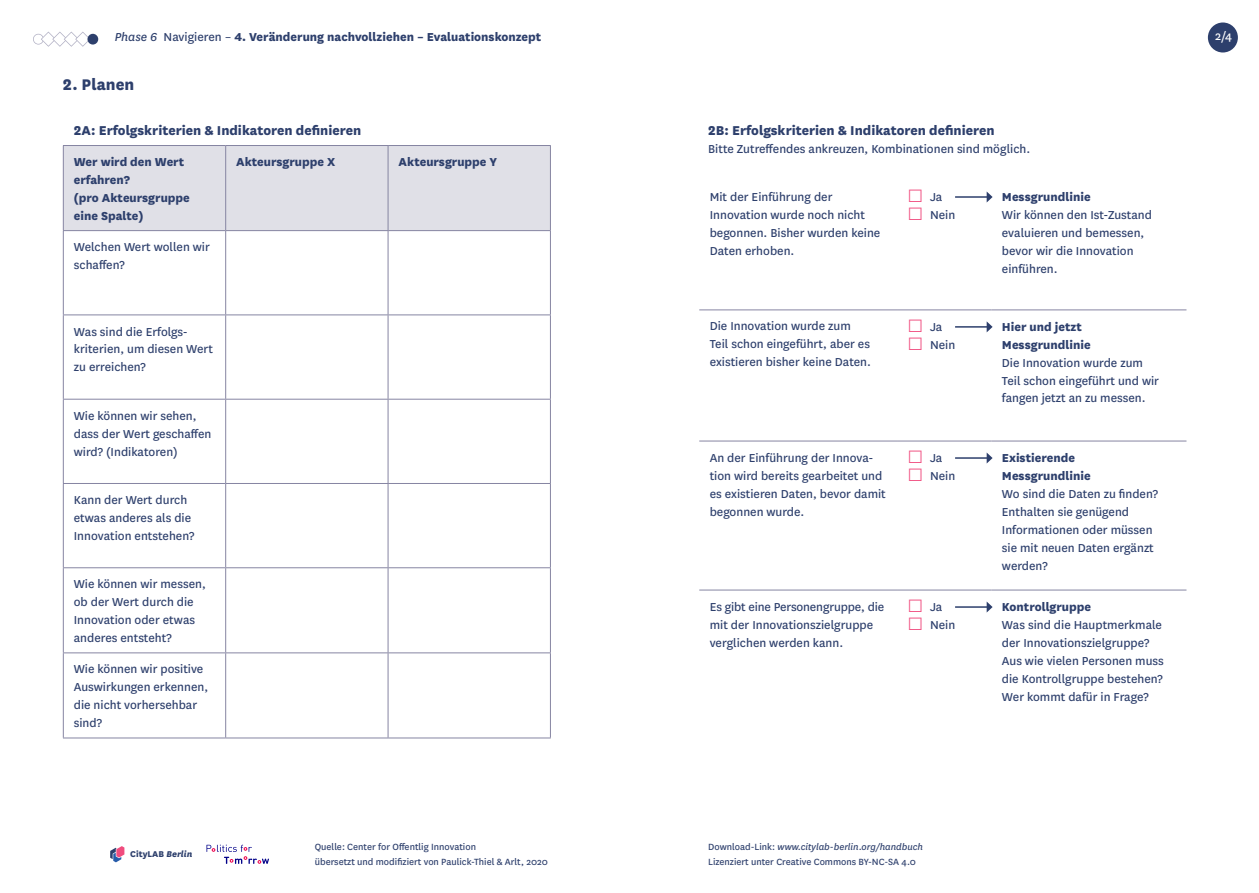
<style>
.page{position:relative;width:1259px;height:893px;background:#fff}
.page>*{position:absolute;margin:0;border:0;box-sizing:border-box;transform-origin:0 0}
.t1{font:800 18px "National";color:#2d3f6c}
.t2{font:800 15px "National";color:#2d3f6c}
.t3{font:13.5px/18px "National";color:#2d3f6c}
.t4{font:800 13.5px/18px "National";color:#2d3f6c}
.t5{font:13.5px "National";color:#fff}
.t6{font:10.5px/15px "National";color:#2d3f6c}
.t7{font:800 9.9px "National";color:#2d3f6c}
.s1{font-weight:400;font-style:italic}
.s2{font-weight:400}
.s3{font-style:italic}
.s4{font-size:21px;color:#f04c7e}
</style>
<div class="page">
<svg style="left:206px;top:845px;width:63px;height:19px"></svg>
<svg style="left:110px;top:846px;width:14px;height:16px"></svg>
<svg style="left:64px;top:231px;width:486px;height:507px"></svg>
<div style="left:64px;top:146px;width:486px;height:84px;background:#e0e0e7"></div>
<hr style="left:63px;top:231px;width:1px;height:84px;background:#8685a2">
<hr style="left:225px;top:231px;width:1px;height:84px;background:#8685a2">
<hr style="left:388px;top:231px;width:1px;height:84px;background:#8685a2">
<hr style="left:550px;top:231px;width:1px;height:84px;background:#8685a2">
<hr style="left:63px;top:315px;width:163px;height:1px;background:#8685a2">
<hr style="left:63px;top:315px;width:1px;height:84px;background:#8685a2">
<hr style="left:226px;top:315px;width:162px;height:1px;background:#8685a2">
<hr style="left:225px;top:315px;width:1px;height:84px;background:#8685a2">
<hr style="left:388px;top:315px;width:163px;height:1px;background:#8685a2">
<hr style="left:388px;top:315px;width:1px;height:84px;background:#8685a2">
<hr style="left:550px;top:315px;width:1px;height:84px;background:#8685a2">
<hr style="left:63px;top:399px;width:163px;height:1px;background:#8685a2">
<hr style="left:63px;top:400px;width:1px;height:83px;background:#8685a2">
<hr style="left:226px;top:399px;width:162px;height:1px;background:#8685a2">
<hr style="left:225px;top:400px;width:1px;height:83px;background:#8685a2">
<hr style="left:388px;top:399px;width:163px;height:1px;background:#8685a2">
<hr style="left:388px;top:400px;width:1px;height:83px;background:#8685a2">
<hr style="left:550px;top:400px;width:1px;height:83px;background:#8685a2">
<hr style="left:63px;top:483px;width:163px;height:1px;background:#8685a2">
<hr style="left:63px;top:484px;width:1px;height:83px;background:#8685a2">
<hr style="left:226px;top:483px;width:162px;height:1px;background:#8685a2">
<hr style="left:225px;top:484px;width:1px;height:83px;background:#8685a2">
<hr style="left:388px;top:483px;width:163px;height:1px;background:#8685a2">
<hr style="left:388px;top:484px;width:1px;height:83px;background:#8685a2">
<hr style="left:550px;top:484px;width:1px;height:83px;background:#8685a2">
<hr style="left:63px;top:567px;width:163px;height:1px;background:#8685a2">
<hr style="left:63px;top:568px;width:1px;height:84px;background:#8685a2">
<hr style="left:226px;top:567px;width:162px;height:1px;background:#8685a2">
<hr style="left:225px;top:568px;width:1px;height:84px;background:#8685a2">
<hr style="left:388px;top:567px;width:163px;height:1px;background:#8685a2">
<hr style="left:388px;top:568px;width:1px;height:84px;background:#8685a2">
<hr style="left:550px;top:568px;width:1px;height:84px;background:#8685a2">
<hr style="left:63px;top:652px;width:163px;height:1px;background:#8685a2">
<hr style="left:63px;top:653px;width:1px;height:85px;background:#8685a2">
<hr style="left:226px;top:652px;width:162px;height:1px;background:#8685a2">
<hr style="left:225px;top:653px;width:1px;height:85px;background:#8685a2">
<hr style="left:388px;top:652px;width:163px;height:1px;background:#8685a2">
<hr style="left:388px;top:653px;width:1px;height:85px;background:#8685a2">
<hr style="left:550px;top:653px;width:1px;height:85px;background:#8685a2">
<hr style="left:63px;top:738px;width:163px;height:1px;background:#8685a2">
<hr style="left:226px;top:738px;width:162px;height:1px;background:#8685a2">
<hr style="left:388px;top:738px;width:163px;height:1px;background:#8685a2">
<hr style="left:63px;top:146px;width:1px;height:84px;background:#8685a2">
<hr style="left:63px;top:230px;width:163px;height:1px;background:#8685a2">
<hr style="left:225px;top:146px;width:1px;height:84px;background:#8685a2">
<hr style="left:226px;top:230px;width:162px;height:1px;background:#8685a2">
<hr style="left:388px;top:146px;width:1px;height:84px;background:#8685a2">
<hr style="left:550px;top:146px;width:1px;height:84px;background:#8685a2">
<hr style="left:388px;top:230px;width:163px;height:1px;background:#8685a2">
<hr style="left:63px;top:145px;width:163px;height:1px;background:#8685a2">
<hr style="left:226px;top:145px;width:162px;height:1px;background:#8685a2">
<hr style="left:388px;top:145px;width:163px;height:1px;background:#8685a2">
<svg style="left:699px;top:196px;width:487px;height:412px"></svg>
<hr style="left:699px;top:310px;width:198px;height:1px;background:#8685a2">
<hr style="left:991px;top:310px;width:195px;height:1px;background:#8685a2">
<hr style="left:699px;top:441px;width:198px;height:1px;background:#8685a2">
<hr style="left:991px;top:441px;width:195px;height:1px;background:#8685a2">
<hr style="left:699px;top:590px;width:198px;height:1px;background:#8685a2">
<hr style="left:991px;top:590px;width:195px;height:1px;background:#8685a2">
<hr style="left:897px;top:441px;width:94px;height:1px;background:#8685a2">
<hr style="left:897px;top:590px;width:94px;height:1px;background:#8685a2">
<hr style="left:897px;top:310px;width:94px;height:1px;background:#8685a2">
<hr style="left:955px;top:196px;width:32px;height:2px;background:#2d3f6c">
<svg style="left:986px;top:191px;width:6px;height:12px"></svg>
<hr style="left:955px;top:326px;width:32px;height:2px;background:#2d3f6c">
<svg style="left:986px;top:321px;width:6px;height:11px"></svg>
<hr style="left:955px;top:457px;width:32px;height:2px;background:#2d3f6c">
<svg style="left:986px;top:452px;width:6px;height:12px"></svg>
<hr style="left:955px;top:606px;width:32px;height:2px;background:#2d3f6c">
<svg style="left:986px;top:601px;width:6px;height:12px"></svg>
<div style="left:1208px;top:23px;width:30px;height:30px;background:#2d3f6c;border-radius:50%"></div>
<svg style="left:33px;top:32px;width:57px;height:15px"></svg>
<div style="left:87px;top:34px;width:11px;height:11px;background:#2d3f6c;border-radius:50%"></div>
<p class="t4" style="left:115px;top:26px;width:428px"><span class="s1">Phase 6</span> <span class="s2">Navigieren –</span> 4. Veränderung nachvollziehen – Evaluationskonzept</p>
<h1 class="t1" style="left:63px;top:71px;width:73px">2. Planen</h1>
<p class="t2" style="left:74px;top:119px;width:289px">2A: Erfolgskriterien &amp; Indikatoren definieren</p>
<p class="t4" style="left:74px;top:152px;width:117px">Wer wird den Wert erfahren?<br>(pro Akteursgruppe eine Spalte)</p>
<p class="t4" style="left:236px;top:152px;width:101px">Akteursgruppe X</p>
<p class="t4" style="left:398px;top:152px;width:100px">Akteursgruppe Y</p>
<p class="t3" style="left:74px;top:237px;width:138px">Welchen Wert wollen wir schaffen?</p>
<p class="t3" style="left:74px;top:322px;width:141px">Was sind die Erfolgs&shy;kriterien, um diesen Wert zu erreichen?</p>
<p class="t3" style="left:74px;top:406px;width:139px">Wie können wir sehen, dass der Wert geschaffen wird? (Indikatoren)</p>
<p class="t3" style="left:74px;top:490px;width:122px">Kann der Wert durch etwas anderes als die<br>Innovation entstehen?</p>
<p class="t3" style="left:74px;top:574px;width:134px">Wie können wir messen, ob der Wert durch die<br>Innovation oder etwas anderes entsteht?</p>
<p class="t3" style="left:74px;top:660px;width:136px">Wie können wir positive<br>Auswirkungen erkennen, die nicht vorhersehbar sind?</p>
<p class="t7" style="left:130px;top:846px;width:64px">CityLAB <span class="s3">Berlin</span></p>
<p class="t6" style="left:315px;top:839px;width:235px">Quelle: Center for Offentlig Innovation<br>übersetzt und modifiziert von Paulick-Thiel &amp; Arlt, 2020</p>
<p class="t2" style="left:708px;top:119px;width:288px">2B: Erfolgskriterien &amp; Indikatoren definieren</p>
<p class="t3" style="left:708px;top:139px;width:324px">Bitte Zutreffendes ankreuzen, Kombinationen sind möglich.</p>
<p class="t3" style="left:710px;top:187px;width:172px">Mit der Einführung der<br>Innovation wurde noch nicht begonnen. Bisher wurden keine<br>Daten erhoben.</p>
<p class="t3" style="left:907px;top:187px;width:36px"><span class="s4">□</span> Ja</p>
<p class="t4" style="left:1002px;top:186px;width:90px">Messgrundlinie</p>
<p class="t3" style="left:1002px;top:205px;width:151px">Wir können den Ist-Zustand evaluieren und bemessen, bevor wir die Innovation einführen.</p>
<p class="t3" style="left:907px;top:205px;width:49px"><span class="s4">□</span> Nein</p>
<p class="t3" style="left:710px;top:317px;width:163px">Die Innovation wurde zum<br>Teil schon eingeführt, aber es existieren bisher keine Daten.</p>
<p class="t3" style="left:907px;top:317px;width:36px"><span class="s4">□</span> Ja</p>
<p class="t3" style="left:907px;top:335px;width:49px"><span class="s4">□</span> Nein</p>
<p class="t3" style="left:710px;top:448px;width:178px">An der Einführung der Innova&shy;tion wird bereits gearbeitet und es existieren Daten, bevor damit begonnen wurde.</p>
<p class="t3" style="left:907px;top:448px;width:36px"><span class="s4">□</span> Ja</p>
<p class="t3" style="left:907px;top:466px;width:49px"><span class="s4">□</span> Nein</p>
<p class="t3" style="left:710px;top:597px;width:176px">Es gibt eine Personengruppe, die mit der Innovationszielgruppe verglichen werden kann.</p>
<p class="t3" style="left:907px;top:597px;width:36px"><span class="s4">□</span> Ja</p>
<p class="t3" style="left:907px;top:615px;width:49px"><span class="s4">□</span> Nein</p>
<p class="t4" style="left:1002px;top:316px;width:90px">Hier und jetzt<br>Messgrundlinie</p>
<p class="t3" style="left:1002px;top:353px;width:159px">Die Innovation wurde zum<br>Teil schon eingeführt und wir fangen jetzt an zu messen.</p>
<p class="t4" style="left:1002px;top:447px;width:90px">Existierende<br>Messgrundlinie</p>
<p class="t3" style="left:1002px;top:484px;width:158px">Wo sind die Daten zu finden?<br>Enthalten sie genügend<br>Informationen oder müssen sie mit neuen Daten ergänzt werden?</p>
<p class="t4" style="left:1002px;top:596px;width:91px">Kontrollgruppe</p>
<p class="t3" style="left:1002px;top:615px;width:163px">Was sind die Hauptmerkmale der Innovationszielgruppe?<br>Aus wie vielen Personen muss die Kontrollgruppe bestehen?<br>Wer kommt dafür in Frage?</p>
<p class="t5" style="left:1215px;top:27px;width:19px">2/4</p>
<p class="t6" style="left:708px;top:839px;width:216px">Download-Link: <span class="s3">www.citylab-berlin.org/handbuch<br></span>Lizenziert unter Creative Commons BY-NC-SA 4.0</p>
</div>
